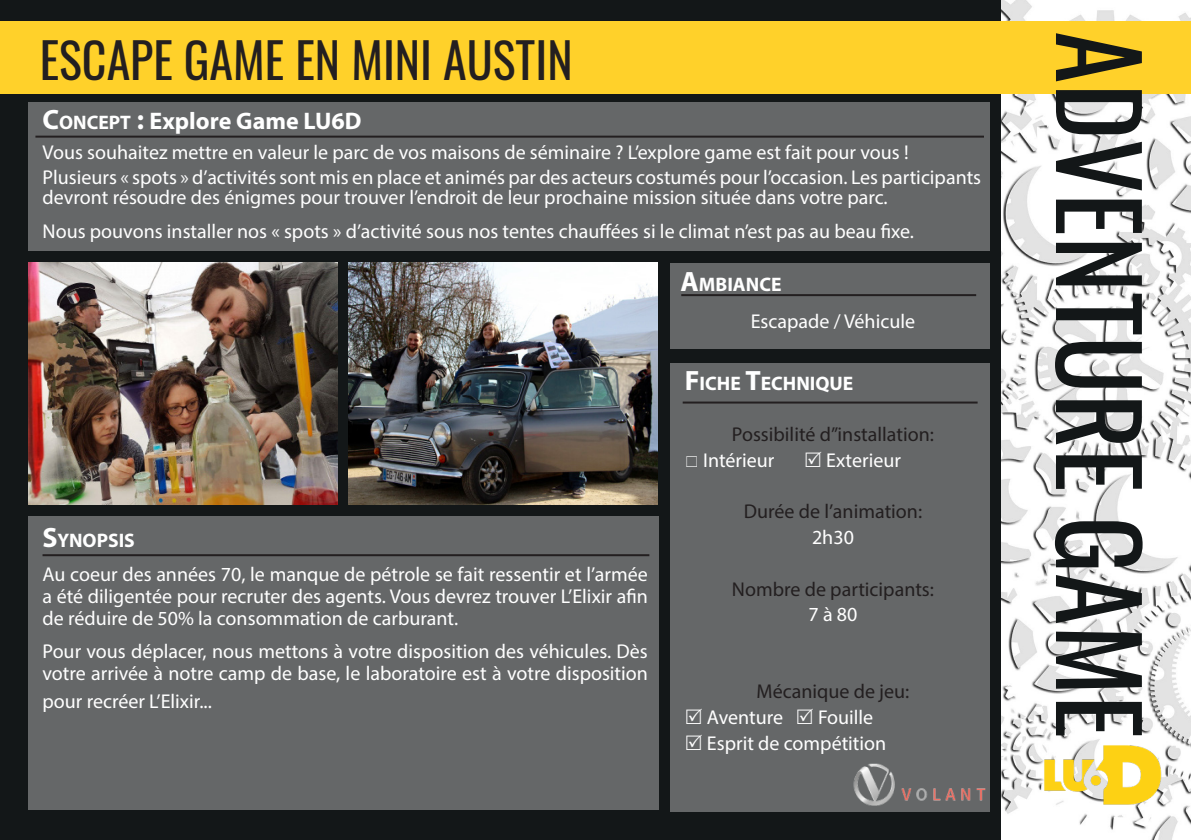
<style>
.page{position:relative;width:1191px;height:840px;background:#fff}
.page>*{position:absolute;margin:0;border:0;box-sizing:border-box;transform-origin:0 0}
.t1{font:106px "Oswald";color:#131718}
.t2{font:48px "Oswald";color:#231f20}
.t3{font:700 24px "Myriad Pro";color:#fff}
.t4{font:20px/22px "Myriad Pro";color:#fff}
.t5{font:20px "Myriad Pro";color:#231f20}
.t6{font:700 19.6px "Myriad Pro";color:#fff}
.s1{font-size:28px}
.s2{font-size:19.6px}
</style>
<div class="page">
<div style="left:0;top:0;width:1003px;height:839px;background:#131718"></div>
<img style="left:1001px;top:0;width:190px;height:839px">
<div style="left:0;top:21px;width:1191px;height:73px;background:#ffd12a"></div>
<img style="left:1023px;top:731px;width:139px;height:79px">
<img style="left:28px;top:262px;width:309px;height:242px">
<img style="left:348px;top:262px;width:309px;height:242px">
<div style="left:28px;top:102px;width:961px;height:149px;background:#656768"></div>
<hr style="left:35px;top:135px;width:949px;height:2px;background:#231f20">
<div style="left:28px;top:516px;width:631px;height:293px;background:#656768"></div>
<div style="left:670px;top:363px;width:319px;height:448px;background:#656768"></div>
<div style="left:670px;top:263px;width:319px;height:86px;background:#656768"></div>
<hr style="left:681px;top:294px;width:295px;height:2px;background:#231f20">
<hr style="left:43px;top:554px;width:606px;height:2px;background:#231f20">
<hr style="left:682px;top:401px;width:295px;height:2px;background:#231f20">
<p class="t2" style="left:40px;top:18px;width:534px">ESCAPE GAME EN MINI AUSTIN</p>
<p class="t3" style="left:43px;top:105px;width:320px"><span class="s1">C</span><span class="s2">ONCEPT</span> <span class="s1">:</span> Explore Game LU6D</p>
<p class="t4" style="left:43px;top:140px;width:867px">Vous souhaitez mettre en valeur le parc de vos maisons de séminaire ? L’explore game est fait pour vous !</p>
<p class="t4" style="left:43px;top:167px;width:940px;line-height:20px">Plusieurs « spots » d’activités sont mis en place et animés par des acteurs costumés pour l’occasion. Les participants devront résoudre des énigmes pour trouver l’endroit de leur prochaine mission située dans votre parc.</p>
<p class="t4" style="left:43px;top:220px;width:873px">Nous pouvons installer nos « spots » d’activité sous nos tentes chauffées si le climat n’est pas au beau fixe.</p>
<p class="t6" style="left:43px;top:527px;width:92px"><span class="s1">S</span>YNOPSIS</p>
<p class="t4" style="left:43px;top:562px;width:607px;text-align:justify">Au coeur des années 70, le manque de pétrole se fait ressentir et l’armée a été diligentée pour recruter des agents. Vous devrez trouver L’Elixir afin de réduire de 50% la consommation de carburant.</p>
<p class="t4" style="left:43px;top:639px;width:607px">Pour vous déplacer, nous mettons à votre disposition des véhicules. Dès votre arrivée à notre camp de base, le laboratoire est à votre disposition</p>
<p class="t4" style="left:43px;top:689px;width:171px">pour recréer L’Elixir...</p>
<p class="t6" style="left:680px;top:271px;width:102px"><span class="s1">A</span>MBIANCE</p>
<p class="t4" style="left:751px;top:310px;width:166px">Escapade / Véhicule</p>
<p class="t6" style="left:685px;top:370px;width:170px"><span class="s1">F</span>ICHE <span class="s1">T</span>ECHNIQUE</p>
<p class="t5" style="left:732px;top:422px;width:204px">Possibilité d’’installation:</p>
<p class="t4" style="left:703px;top:448px;width:73px">Intérieur</p>
<p class="t4" style="left:826px;top:448px;width:76px">Exterieur</p>
<p class="t5" style="left:743px;top:499px;width:180px">Durée de l’animation:</p>
<p class="t4" style="left:812px;top:526px;width:43px">2h30</p>
<p class="t5" style="left:732px;top:576px;width:204px">Nombre de participants:</p>
<p class="t4" style="left:808px;top:603px;width:50px">7 à 80</p>
<p class="t5" style="left:756px;top:678px;width:154px">Mécanique de jeu:</p>
<p class="t4" style="left:707px;top:705px;width:78px">Aventure</p>
<p class="t4" style="left:818px;top:705px;width:57px">Fouille</p>
<p class="t4" style="left:707px;top:731px;width:181px">Esprit de compétition</p>
<p class="t1" style="left:1193px;top:31px;width:708px;rotate:90deg">ADVENTURE GAME</p>
</div>
